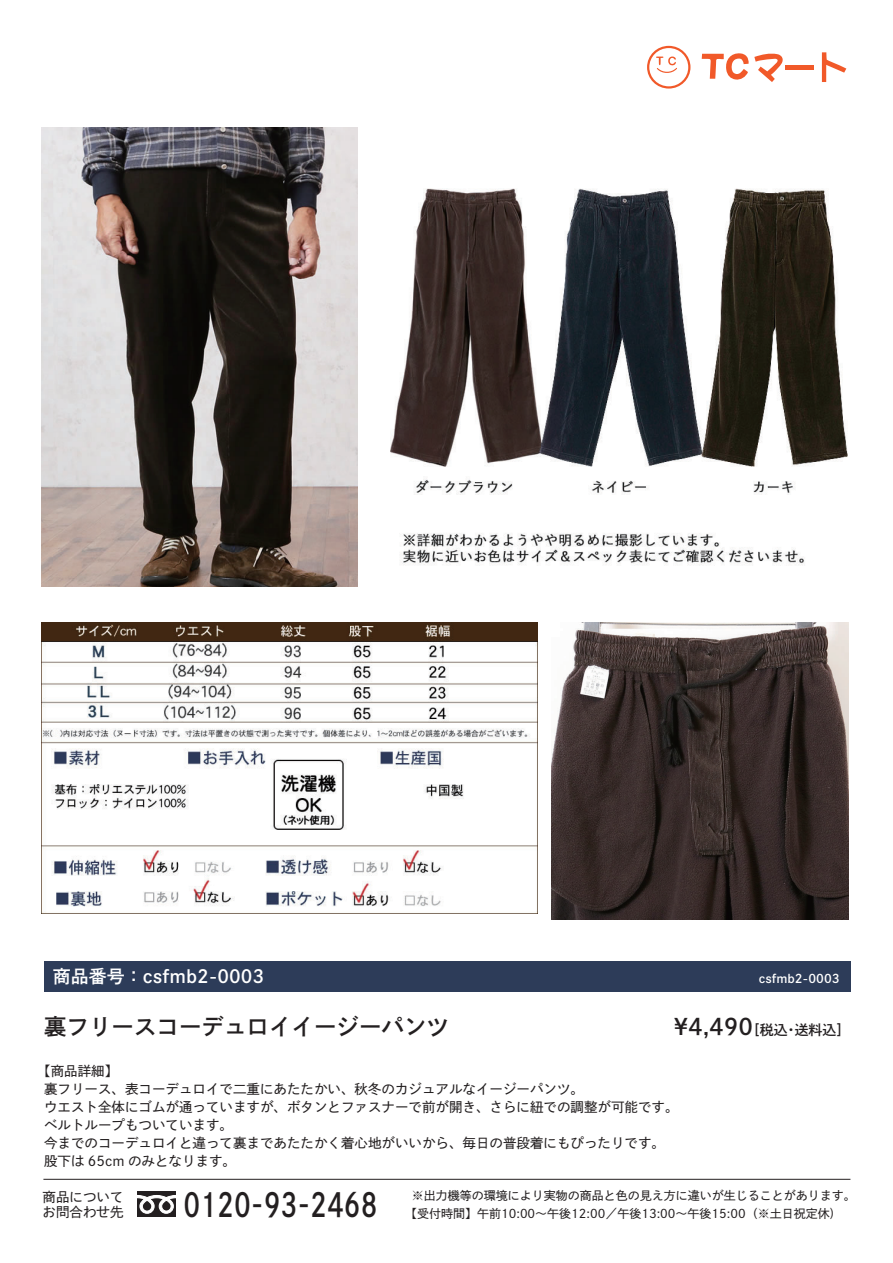
<style>
.page{position:relative;width:893px;height:1263px;background:#fff}
.page>*{position:absolute;margin:0;border:0;box-sizing:border-box;transform-origin:0 0}
.t1{font:32.55px "DNP Shuei Go Kin Std B";color:#231f20;scale:.8 1}
.t2{font:22.5px "DNP Shuei Go Kin Std B";color:#231f20}
.t3{font:18px "DNP Shuei Go Kin Std B";color:#fff}
.t4{font:13.95px "DNP Shuei Go Kin Std B";color:#231f20}
.t5{font:13.5px/18px "DNP Shuei Go Kin Std M";color:#231f20}
.t6{font:12px "DNP Shuei Go Kin Std M";color:#231f20}
.t7{font:12px "DNP Shuei Go Kin Std B";color:#fff}
.s1{font-size:22.5px}
</style>
<div class="page">
<img style="left:390px;top:188px;width:458px;height:378px">
<img style="left:552px;top:623px;width:296px;height:296px">
<img style="left:42px;top:623px;width:495px;height:290px">
<img style="left:41px;top:128px;width:317px;height:458px">
<div style="left:44px;top:961px;width:806px;height:31px;background:#2d3c59"></div>
<div style="left:137px;top:1191px;width:39px;height:26px;background:#231f20"></div>
<svg style="left:137px;top:1195px;width:39px;height:19px"></svg>
<hr style="left:43px;top:1179px;width:807px;height:1px;background:#231f20">
<svg style="left:822px;top:52px;width:24px;height:30px"></svg>
<svg style="left:702px;top:53px;width:81px;height:29px"></svg>
<div style="left:785px;top:65px;width:28px;height:5px;background:#f15929"></div>
<svg style="left:647px;top:46px;width:43px;height:43px"></svg>
<div style="left:649px;top:48px;width:39px;height:38px;background:#fff;border-radius:50%"></div>
<svg style="left:656px;top:56px;width:21px;height:17px"></svg>
<h3 class="t3" style="left:53px;top:964px;width:213px">商品番号：csfmb2-0003</h3>
<p class="t7" style="left:759px;top:970px;width:82px">csfmb2-0003</p>
<h2 class="t2" style="left:44px;top:1011px;width:407px">裏フリースコーデュロイイージーパンツ</h2>
<p class="t4" style="left:674px;top:1020px;width:178px"><span class="s1">¥4,490</span>［税込・送料込］</p>
<p class="t5" style="left:44px;top:1062px;width:636px;text-indent:-7px">【商品詳細】<br>裏フリース、表コーデュロイで二重にあたたかい、秋冬のカジュアルなイージーパンツ。<br>ウエスト全体にゴムが通っていますが、ボタンとファスナーで前が開き、さらに紐での調整が可能です。ベルトループもついています。<br>今までのコーデュロイと違って裏まであたたかく着心地がいいから、毎日の普段着にもぴったりです。股下は 65cm のみとなります。</p>
<p class="t5" style="left:43px;top:1189px;width:82px;line-height:15px">商品についてお問合わせ先</p>
<h1 class="t1" style="left:184px;top:1182px;width:244px">0120-93-2468</h1>
<p class="t6" style="left:412px;top:1188px;width:445px">※出力機等の環境により実物の商品と色の見え方に違いが生じることがあります。</p>
<p class="t6" style="left:411px;top:1205px;width:436px">【受付時間】午前10:00～午後12:00／午後13:00～午後15:00（※土日祝定休)　</p>
</div>
